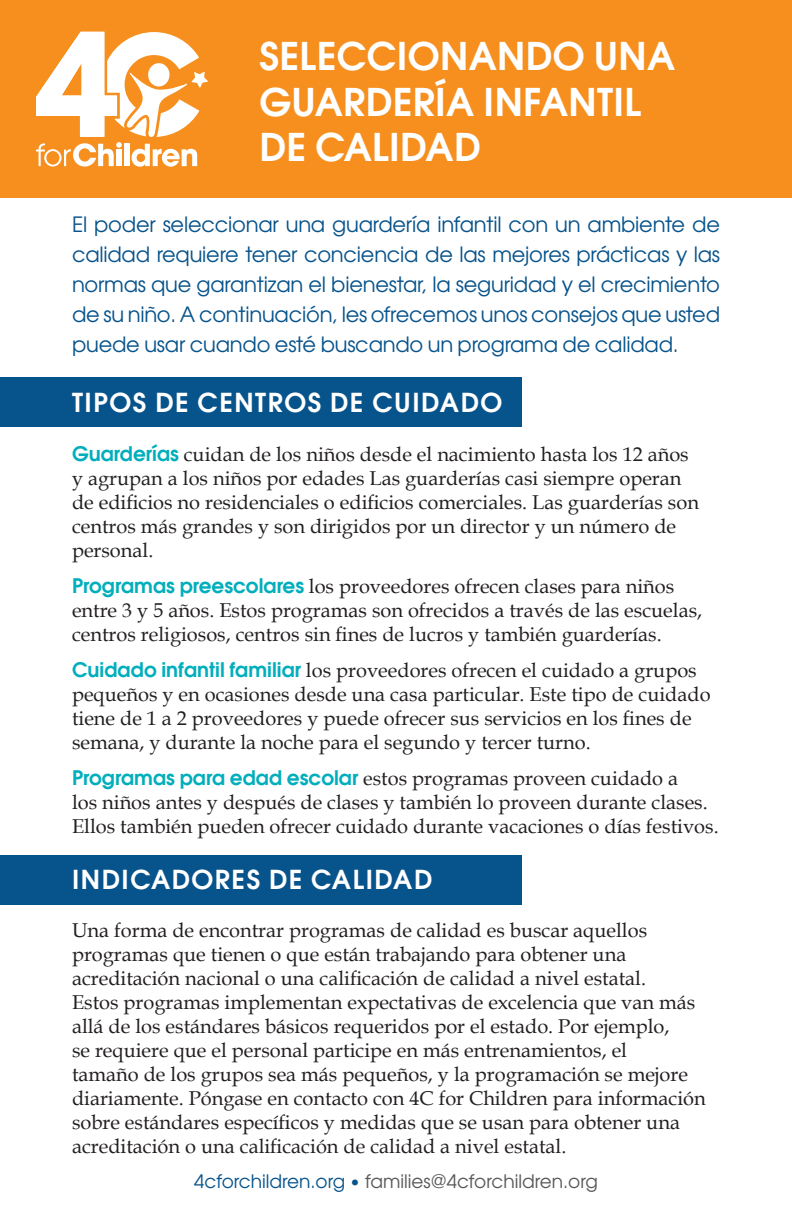
<style>
.page{position:relative;width:792px;height:1224px;background:#fff}
.page>*{position:absolute;margin:0;border:0;box-sizing:border-box;transform-origin:0 0}
.t1{font:38px/45.6px "Avant Garde Gothic ITC Dm";letter-spacing:.01em;color:#fff}
.t2{font:26px "Avant Garde Gothic ITC Dm";letter-spacing:.06em;color:#fff}
.Body{font:21px/30px "Avant Garde Gothic ITC";letter-spacing:-.01em;color:#07538b;text-align:justify}
.Body-2{font:20px/24px "Book Antiqua";color:#231f20}
.t3{font:18.4px "Avant Garde Gothic ITC";color:#57585a}
.s1{font-family:"Avant Garde Gothic ITC Dm";color:#00aebc}
.s2{color:#07538b}
</style>
<div class="page">
<div style="left:0;top:378px;width:522px;height:49px;background:#07538b"></div>
<div style="left:0;top:0;width:792px;height:198px;background:#f68f1e"></div>
<div style="left:0;top:855px;width:522px;height:49px;background:#07538b"></div>
<svg style="left:36px;top:32px;width:172px;height:135px"></svg>
<p class="t1" style="left:259px;top:33px;width:417px">SELECCIONANDO UNA<br>GUARDERÍA INFANTIL<br>DE CALIDAD</p>
<p class="Body" style="left:72px;top:209px;width:650px">El poder seleccionar una guardería infantil con un ambiente de calidad requiere tener conciencia de las mejores prácticas y las normas que garantizan el bienestar, la seguridad y el crecimiento de su niño. A continuación, les ofrecemos unos consejos que usted puede usar cuando esté buscando un programa de calidad.</p>
<p class="t2" style="left:72px;top:385px;width:432px">TIPOS DE CENTROS DE CUIDADO</p>
<p class="Body-2" style="left:72px;top:441px;width:628px"><span class="s1">Guarderías</span> cuidan de los niños desde el nacimiento hasta los 12 años y agrupan a los niños por edades Las guarderías casi siempre operan de edificios no residenciales o edificios comerciales. Las guarderías son centros más grandes y son dirigidos por un director y un número de personal.</p>
<p class="Body-2" style="left:72px;top:573px;width:632px"><span class="s1">Programas preescolares</span> los proveedores ofrecen clases para niños entre 3 y 5 años. Estos programas son ofrecidos a través de las escuelas, centros religiosos, centros sin fines de lucros y también guarderías.</p>
<p class="Body-2" style="left:72px;top:657px;width:640px"><span class="s1">Cuidado infantil familiar</span> los proveedores ofrecen el cuidado a grupos pequeños y en ocasiones desde una casa particular. Este tipo de cuidado tiene de 1 a 2 proveedores y puede ofrecer sus servicios en los fines de semana, y durante la noche para el segundo y tercer turno.</p>
<p class="Body-2" style="left:72px;top:765px;width:648px"><span class="s1">Programas para edad escolar</span> estos programas proveen cuidado a<br>los niños antes y después de clases y también lo proveen durante clases.<br>Ellos también pueden ofrecer cuidado durante vacaciones o días festivos.</p>
<p class="t2" style="left:72px;top:863px;width:362px">INDICADORES DE CALIDAD</p>
<p class="Body-2" style="left:72px;top:918px;width:635px">Una forma de encontrar programas de calidad es buscar aquellos programas que tienen o que están trabajando para obtener una acreditación nacional o una calificación de calidad a nivel estatal.<br>Estos programas implementan expectativas de excelencia que van más allá de los estándares básicos requeridos por el estado. Por ejemplo,<br>se requiere que el personal participe en más entrenamientos, el<br>tamaño de los grupos sea más pequeños, y la programación se mejore diariamente. Póngase en contacto con 4C for Children para información sobre estándares específicos y medidas que se usan para obtener una acreditación o una calificación de calidad a nivel estatal.</p>
<p class="t3" style="left:194px;top:1170px;width:405px"><span class="s2">4cforchildren.org •</span> families@4cforchildren.org</p>
</div>
